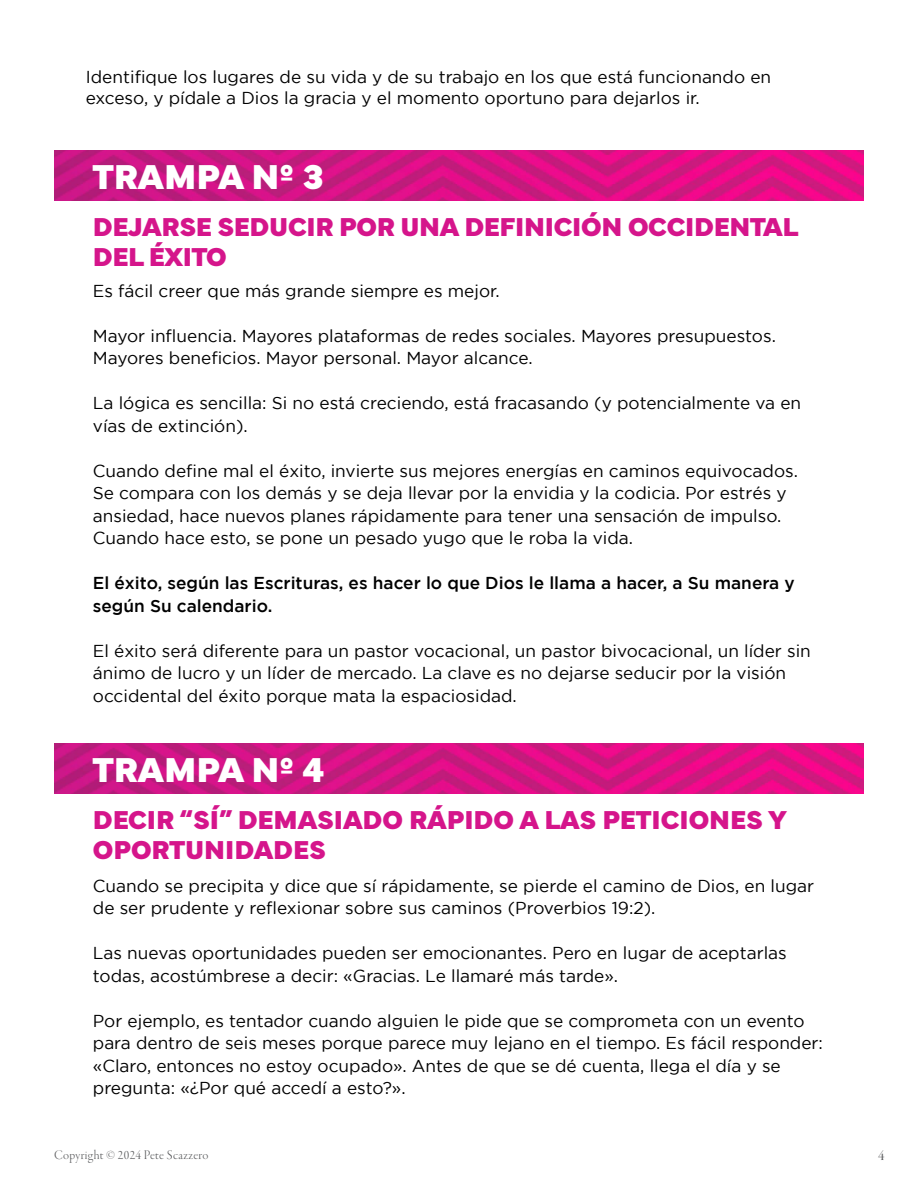
<style>
.page{position:relative;width:918px;height:1188px;background:#fff}
.page>*{position:absolute;margin:0;border:0;box-sizing:border-box;transform-origin:0 0}
.t1{font:900 36px "Mundial";color:#fff}
.t2{font:900 27px/30px "Mundial";letter-spacing:-.01em;color:#d5158b}
.t3{font:17.25px/22.5px "Gotham";color:#000}
.t4{font:500 17.25px/22.5px "Gotham";color:#000}
.t5{font:15px "Garamond Premr Pro Disp";color:#58595b}
.t6{font:13.5px "Garamond Premr Pro Lt Disp";letter-spacing:.025em;color:#58595b}
</style>
<div class="page">
<img style="left:54px;top:151px;width:810px;height:49px">
<img style="left:54px;top:744px;width:810px;height:49px">
<p class="t3" style="left:86px;top:66px;width:687px;line-height:20.7px">Identifique los lugares de su vida y de su trabajo en los que está funcionando en exceso, y pídale a Dios la gracia y el momento oportuno para dejarlos ir.</p>
<h1 class="t1" style="left:93px;top:148px;width:232px">TRAMPA Nº 3</h1>
<h2 class="t2" style="left:93px;top:210px;width:707px">DEJARSE SEDUCIR POR UNA DEFINICIÓN OCCIDENTAL<br>DEL ÉXITO</h2>
<p class="t3" style="left:93px;top:279px;width:408px">Es fácil creer que más grande siempre es mejor.</p>
<p class="t3" style="left:93px;top:324px;width:685px">Mayor influencia. Mayores plataformas de redes sociales. Mayores presupuestos.<br>Mayores beneficios. Mayor personal. Mayor alcance.</p>
<p class="t3" style="left:93px;top:392px;width:710px">La lógica es sencilla: Si no está creciendo, está fracasando (y potencialmente va en vías de extinción).</p>
<p class="t3" style="left:93px;top:459px;width:707px">Cuando define mal el éxito, invierte sus mejores energías en caminos equivocados.<br>Se compara con los demás y se deja llevar por la envidia y la codicia. Por estrés y ansiedad, hace nuevos planes rápidamente para tener una sensación de impulso.<br>Cuando hace esto, se pone un pesado yugo que le roba la vida.</p>
<p class="t4" style="left:93px;top:572px;width:703px">El éxito, según las Escrituras, es hacer lo que Dios le llama a hacer, a Su manera y según Su calendario.</p>
<p class="t3" style="left:93px;top:639px;width:719px">El éxito será diferente para un pastor vocacional, un pastor bivocacional, un líder sin ánimo de lucro y un líder de mercado. La clave es no dejarse seducir por la visión occidental del éxito porque mata la espaciosidad.</p>
<h1 class="t1" style="left:93px;top:741px;width:233px">TRAMPA Nº 4</h1>
<h2 class="t2" style="left:93px;top:803px;width:696px">DECIR “SÍ” DEMASIADO RÁPIDO A LAS PETICIONES Y<br>OPORTUNIDADES</h2>
<p class="t3" style="left:93px;top:874px;width:723px">Cuando se precipita y dice que sí rápidamente, se pierde el camino de Dios, en lugar de ser prudente y reflexionar sobre sus caminos (Proverbios 19:2).</p>
<p class="t3" style="left:93px;top:941px;width:695px">Las nuevas oportunidades pueden ser emocionantes. Pero en lugar de aceptarlas todas, acostúmbrese a decir: «Gracias. Le llamaré más tarde».</p>
<p class="t3" style="left:93px;top:1009px;width:732px">Por ejemplo, es tentador cuando alguien le pide que se comprometa con un evento para dentro de seis meses porque parece muy lejano en el tiempo. Es fácil responder: «Claro, entonces no estoy ocupado». Antes de que se dé cuenta, llega el día y se pregunta: «¿Por qué accedí a esto?».</p>
<p class="t6" style="left:54px;top:1147px;width:156px">Copyright © 2024 Pete Scazzero</p>
<p class="t5" style="left:878px;top:1147px;width:8px">4</p>
</div>
